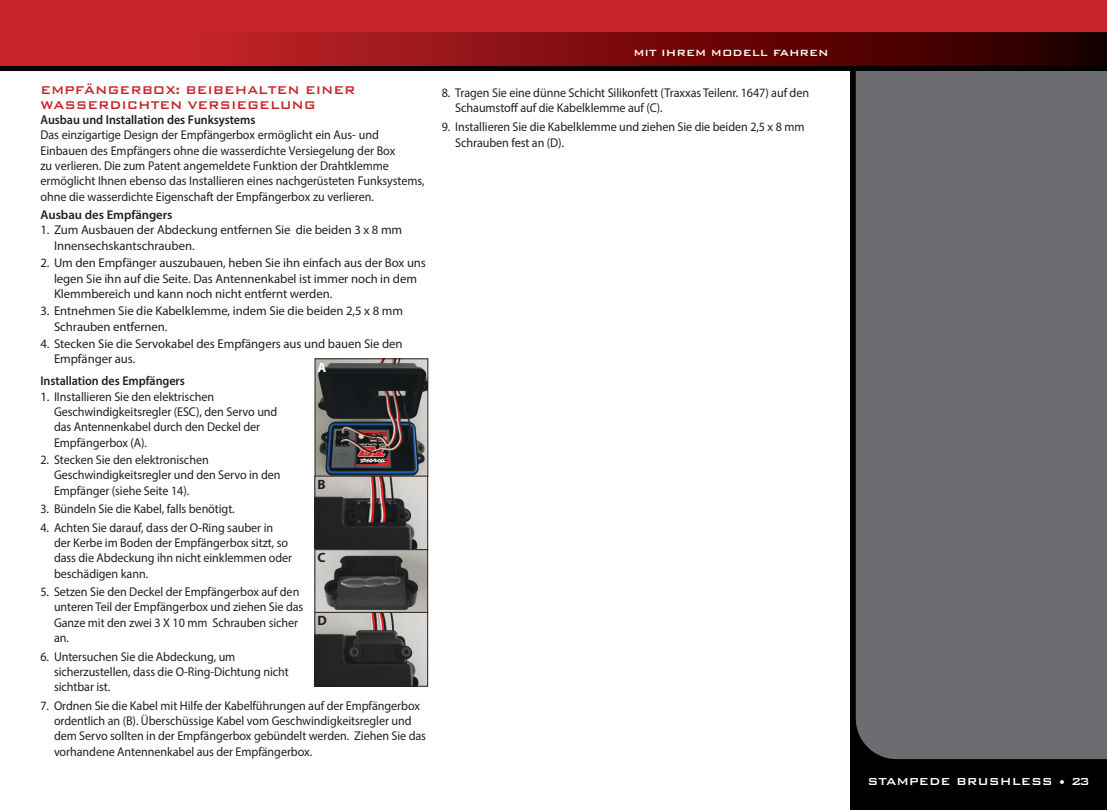
<style>
.page{position:relative;width:1107px;height:810px;background:#fff}
.page>*{position:absolute;margin:0;border:0;box-sizing:border-box;transform-origin:0 0}
.t1{font:500 15px/15px "Bank Gothic BT";letter-spacing:-.005em;color:#c8242b;scale:.95 1}
.t2{font:500 13.5px "Bank Gothic BT";color:#fff}
.t3{font:700 13.5px "Myriad Pro";color:#231f20}
.t4{font:700 13.5px "Myriad Pro";color:#fff}
.t5{font:12.75px/15.3px "Myriad Pro";letter-spacing:-.005em;color:#231f20;scale:.95 1}
.t6{font:12.75px/15.3px "Myriad Pro";letter-spacing:-.005em;color:#231f20}
.t7{font:600 12.75px "Myriad Pro";letter-spacing:-.005em;color:#231f20;scale:.95 1}
.t8{font:600 12.75px "Myriad Pro";letter-spacing:-.005em;color:#231f20}
.t9{font:500 12px "Bank Gothic BT";color:#fff}
.s1{font-size:13.5px}
</style>
<div class="page">
<div style="left:850px;top:13px;width:257px;height:797px;background:#000"></div>
<div style="left:856px;top:71px;width:251px;height:688px;background:#6c6d70"></div>
<div style="left:0;top:0;width:1107px;height:70px;background:#000"></div>
<div style="left:0;top:0;width:1107px;height:51px;background:#c8242b"></div>
<svg style="left:0;top:32px;width:1107px;height:34px;background:#831013"></svg>
<img style="left:316px;top:360px;width:110px;height:325px">
<div style="left:315px;top:358px;width:113px;height:119px;border:1px solid #231f20"></div>
<div style="left:314px;top:476px;width:114px;height:74px;border:1px solid #231f20"></div>
<div style="left:314px;top:549px;width:114px;height:64px;border:1px solid #231f20"></div>
<div style="left:314px;top:612px;width:114px;height:75px;border:1px solid #231f20"></div>
<p class="t1" style="left:40px;top:82px;width:333px">EMPFÄNGERBOX: BEIBEHALTEN EINER<br>WASSERDICHTEN VERSIEGELUNG</p>
<p class="t7" style="left:40px;top:112px;width:228px">Ausbau und Installation des Funksystems</p>
<p class="t5" style="left:40px;top:127px;width:406px">Das einzigartige Design der Empfängerbox ermöglicht ein Aus- und Einbauen des Empfängers ohne die wasserdichte Versiegelung der Box<br>zu verlieren. Die zum Patent angemeldete Funktion der Drahtklemme ermöglicht Ihnen ebenso das Installieren eines nachgerüsteten Funksystems, ohne die wasserdichte Eigenschaft der Empfängerbox zu verlieren.</p>
<p class="t8" style="left:40px;top:207px;width:134px">Ausbau des Empfängers</p>
<p class="t6" style="left:54px;top:222px;width:350px;text-indent:-14px">1. Zum Ausbauen der Abdeckung entfernen Sie die beiden 3 x 8 mm<br>Innensechskantschrauben.</p>
<p class="t6" style="left:54px;top:255px;width:374px;text-indent:-14px">2. Um den Empfänger auszubauen, heben Sie ihn einfach aus der Box uns legen Sie ihn auf die Seite. Das Antennenkabel ist immer noch in dem<br>Klemmbereich und kann noch nicht entfernt werden.</p>
<p class="t6" style="left:54px;top:303px;width:351px;text-indent:-14px">3. Entnehmen Sie die Kabelklemme, indem Sie die beiden 2,5 x 8 mm<br>Schrauben entfernen.</p>
<p class="t6" style="left:54px;top:336px;width:350px;text-indent:-14px">4. Stecken Sie die Servokabel des Empfängers aus und bauen Sie den<br>Empfänger aus.</p>
<p class="t7" style="left:40px;top:373px;width:154px">Installation des Empfängers</p>
<p class="t6" style="left:54px;top:389px;width:225px;text-indent:-14px">1. IInstallieren Sie den elektrischen Geschwindigkeitsregler (ESC), den Servo und das Antennenkabel durch den Deckel der Empfängerbox (A).</p>
<p class="t5" style="left:54px;top:452px;width:240px;text-indent:-14px">2. Stecken Sie den elektronischen<br>Geschwindigkeitsregler und den Servo in den<br>Empfänger (siehe Seite 14).</p>
<p class="t5" style="left:40px;top:501px;width:206px">3. Bündeln Sie die Kabel, falls benötigt.</p>
<p class="t5" style="left:54px;top:520px;width:252px;text-indent:-14px">4. Achten Sie darauf, dass der O-Ring sauber in der Kerbe im Boden der Empfängerbox sitzt, so dass die Abdeckung ihn nicht einklemmen oder beschädigen kann.</p>
<p class="t5" style="left:54px;top:584px;width:264px;text-indent:-14px">5. Setzen Sie den Deckel der Empfängerbox auf den unteren Teil der Empfängerbox und ziehen Sie das Ganze mit den zwei 3 X 10 mm Schrauben sicher an.</p>
<p class="t5" style="left:54px;top:648px;width:249px;text-indent:-14px">6. Untersuchen Sie die Abdeckung, um sicherzustellen, dass die O-Ring-Dichtung nicht sichtbar ist.</p>
<p class="t5" style="left:54px;top:698px;width:393px;text-indent:-14px">7. Ordnen Sie die Kabel mit Hilfe der Kabelführungen auf der Empfängerbox ordentlich an (B). Überschüssige Kabel vom Geschwindigkeitsregler und dem Servo sollten in der Empfängerbox gebündelt werden. Ziehen Sie das vorhandene Antennenkabel aus der Empfängerbox.</p>
<p class="t4" style="left:318px;top:358px;width:10px">A</p>
<p class="t3" style="left:317px;top:476px;width:10px">B</p>
<p class="t3" style="left:317px;top:548px;width:10px">C</p>
<p class="t3" style="left:317px;top:612px;width:11px">D</p>
<p class="t9" style="left:633px;top:46px;width:197px">MIT IHREM MODELL FAHREN</p>
<p class="t5" style="left:455px;top:85px;width:374px;text-indent:-14px">8. Tragen Sie eine dünne Schicht Silikonfett (Traxxas Teilenr. 1647) auf den<br>Schaumstoff auf die Kabelklemme auf (C).</p>
<p class="t5" style="left:455px;top:118px;width:369px;line-height:16.2px;text-indent:-14px">9. Installieren Sie die Kabelklemme und ziehen Sie die beiden 2,5 x 8 mm<br>Schrauben fest an (D)<span class="s1">.</span></p>
<p class="t2" style="left:868px;top:774px;width:224px">STAMPEDE BRUSHLESS • 23</p>
</div>
